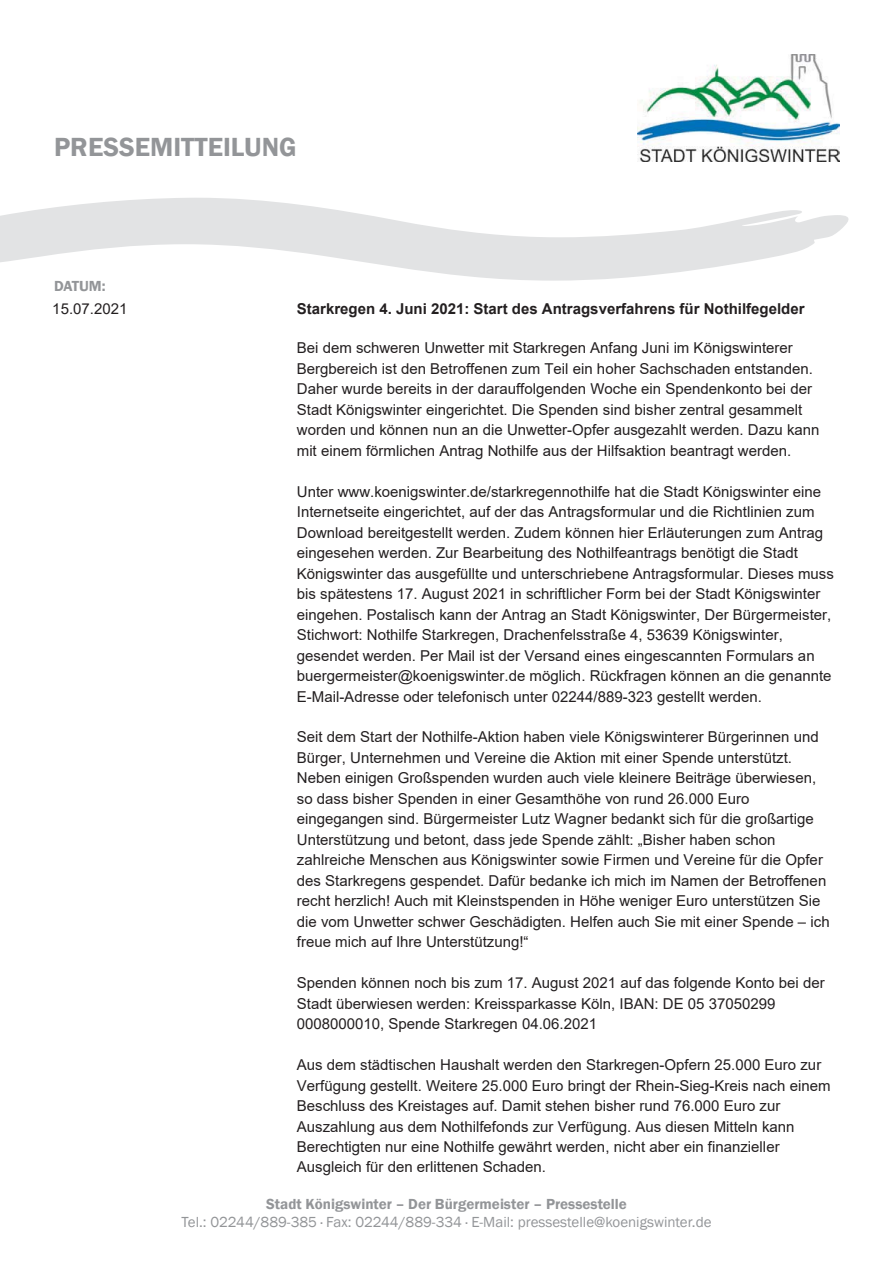
<style>
.page{position:relative;width:893px;height:1263px;background:#fff}
.page>*{position:absolute;margin:0;border:0;box-sizing:border-box;transform-origin:0 0}
.t1{font:600 27px "Franklin Gothic";color:#939598}
.t2{font:15px/20.5px "Arial";color:#231f20}
.t3{font:15px "Franklin Gothic";color:#939598}
.t4{font:700 15px "Arial";color:#231f20}
.t5{font:600 15px "Franklin Gothic";color:#939598}
</style>
<div class="page">
<img style="left:638px;top:54px;width:201px;height:108px">
<svg style="left:0;top:198px;width:849px;height:83px;fill:#e2e3e4"></svg>
<h1 class="t1" style="left:54px;top:131px;width:244px">PRESSEMITTEILUNG</h1>
<p class="t5" style="left:54px;top:278px;width:53px">DATUM:</p>
<p class="t2" style="left:52px;top:299px;width:77px">15.07.2021</p>
<p class="t4" style="left:297px;top:300px;width:509px">Starkregen 4. Juni 2021: Start des Antragsverfahrens für Nothilfegelder</p>
<p class="t2" style="left:297px;top:338px;width:524px">Bei dem schweren Unwetter mit Starkregen Anfang Juni im Königswinterer Bergbereich ist den Betroffenen zum Teil ein hoher Sachschaden entstanden.<br>Daher wurde bereits in der darauffolgenden Woche ein Spendenkonto bei der Stadt Königswinter eingerichtet. Die Spenden sind bisher zentral gesammelt worden und können nun an die Unwetter-Opfer ausgezahlt werden. Dazu kann mit einem förmlichen Antrag Nothilfe aus der Hilfsaktion beantragt werden.</p>
<p class="t2" style="left:297px;top:481px;width:538px">Unter www.koenigswinter.de/starkregennothilfe hat die Stadt Königswinter eine Internetseite eingerichtet, auf der das Antragsformular und die Richtlinien zum Download bereitgestellt werden. Zudem können hier Erläuterungen zum Antrag eingesehen werden. Zur Bearbeitung des Nothilfeantrags benötigt die Stadt Königswinter das ausgefüllte und unterschriebene Antragsformular. Dieses muss bis spätestens 17. August 2021 in schriftlicher Form bei der Stadt Königswinter eingehen. Postalisch kann der Antrag an Stadt Königswinter, Der Bürgermeister, Stichwort: Nothilfe Starkregen, Drachenfelsstraße 4, 53639 Königswinter, gesendet werden. Per Mail ist der Versand eines eingescannten Formulars an buergermeister@koenigswinter.de möglich. Rückfragen können an die genannte E-Mail-Adresse oder telefonisch unter 02244/889-323 gestellt werden.</p>
<p class="t2" style="left:297px;top:727px;width:534px">Seit dem Start der Nothilfe-Aktion haben viele Königswinterer Bürgerinnen und Bürger, Unternehmen und Vereine die Aktion mit einer Spende unterstützt.<br>Neben einigen Großspenden wurden auch viele kleinere Beiträge überwiesen, so dass bisher Spenden in einer Gesamthöhe von rund 26.000 Euro eingegangen sind. Bürgermeister Lutz Wagner bedankt sich für die großartige Unterstützung und betont, dass jede Spende zählt: „Bisher haben schon zahlreiche Menschen aus Königswinter sowie Firmen und Vereine für die Opfer des Starkregens gespendet. Dafür bedanke ich mich im Namen der Betroffenen recht herzlich! Auch mit Kleinstspenden in Höhe weniger Euro unterstützen Sie die vom Unwetter schwer Geschädigten. Helfen auch Sie mit einer Spende – ich freue mich auf Ihre Unterstützung!“</p>
<p class="t2" style="left:297px;top:973px;width:529px">Spenden können noch bis zum 17. August 2021 auf das folgende Konto bei der<br>Stadt überwiesen werden: Kreissparkasse Köln, IBAN: DE 05 37050299<br>0008000010, Spende Starkregen 04.06.2021</p>
<p class="t2" style="left:297px;top:1055px;width:535px">Aus dem städtischen Haushalt werden den Starkregen-Opfern 25.000 Euro zur Verfügung gestellt. Weitere 25.000 Euro bringt der Rhein-Sieg-Kreis nach einem Beschluss des Kreistages auf. Damit stehen bisher rund 76.000 Euro zur Auszahlung aus dem Nothilfefonds zur Verfügung. Aus diesen Mitteln kann Berechtigten nur eine Nothilfe gewährt werden, nicht aber ein finanzieller Ausgleich für den erlittenen Schaden.</p>
<p class="t5" style="left:266px;top:1196px;width:362px">Stadt Königswinter – Der Bürgermeister – Pressestelle</p>
<p class="t3" style="left:182px;top:1214px;width:531px">Tel.: 02244/889-385 · Fax: 02244/889-334 · E-Mail: pressestelle@koenigswinter.de</p>
</div>
